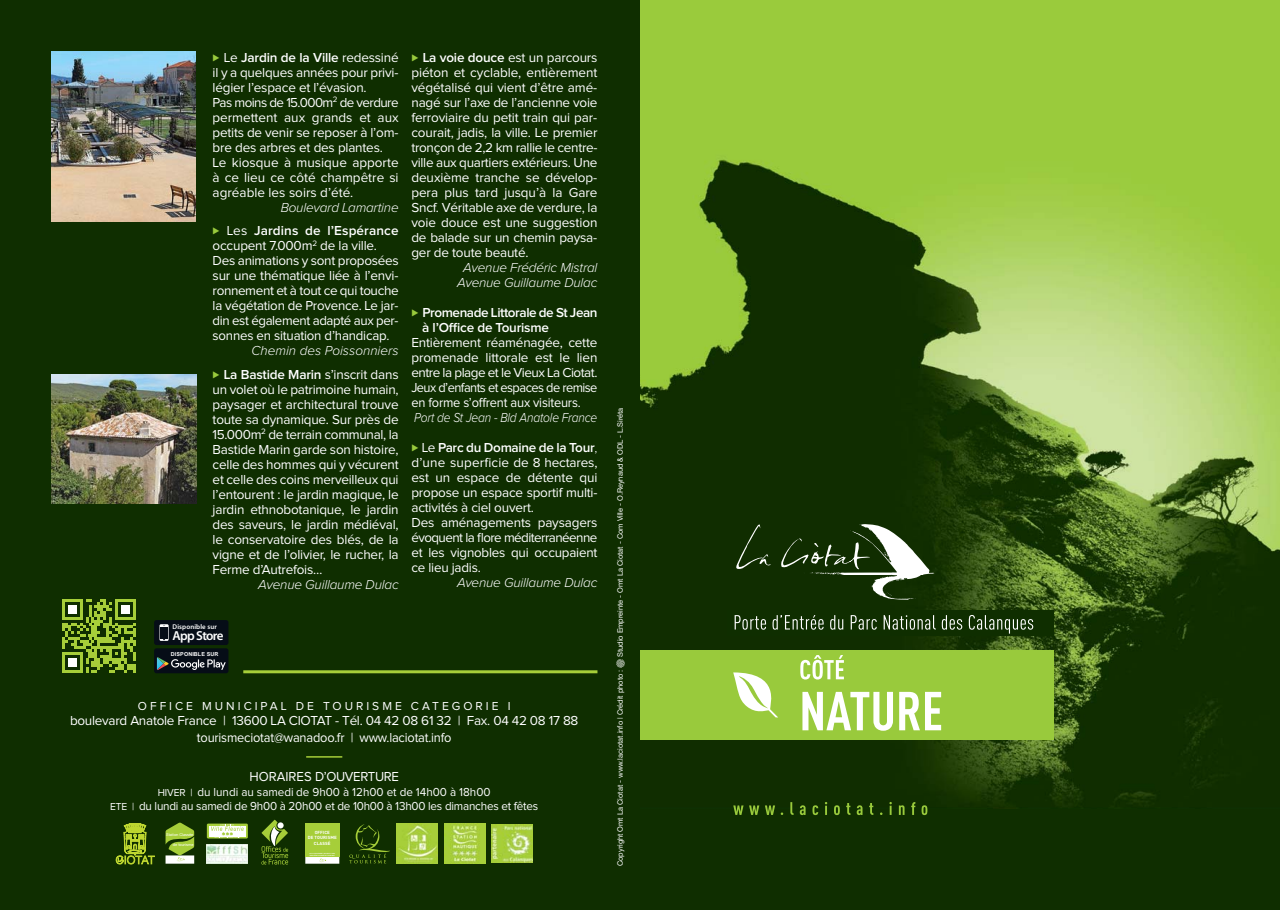
<style>
.page{position:relative;width:1280px;height:910px;background:#fff}
.page>*{position:absolute;margin:0;border:0;box-sizing:border-box;transform-origin:0 0}
.t1{font:13.5px/15px "Proxima Nova";letter-spacing:-.015em;color:#fff}
.t2{font:italic 300 13.5px/23.5px "Proxima Nova";letter-spacing:-.015em;color:#fff;text-align:right}
.t3{font:600 13.5px/15px "Proxima Nova";letter-spacing:-.015em;color:#fff}
.t4{font:600 13.5px/23.5px "Proxima Nova";letter-spacing:.01em;color:#fff;text-align:right}
.t5{font:italic 300 13.5px "Proxima Nova";letter-spacing:-.015em;color:#fff;scale:.89 1}
.t6{font:600 13.05px "Myriad Pro";letter-spacing:-.05em;color:#fff}
.t7{font:12px/14.4px "Proxima Nova";color:#fff;text-align:center}
.t8{font:12px "Proxima Nova";letter-spacing:.25em;color:#fff}
.t9{font:7.5px "Helvetica Neue";letter-spacing:-.005em;color:#fff}
.t10{font:600 6.9px "Myriad Pro";letter-spacing:.015em;color:#fff}
.t11{font:700 5.4px "Arial";letter-spacing:.015em;color:#fff}
.t12{font:700 4.35px/5.2px "DIN";letter-spacing:.015em;color:#fff;text-align:center}
.t13{font:3.9px "Helvetica Neue";color:#fff}
.s1{font-family:"Abacus Three SSK";font-size:9px;color:#99ca3c}
.s2{font-weight:600}
.s3{font-weight:300;font-style:italic}
.s4{font-family:"Abacus Three SSK";font-weight:400;font-size:9px;color:#99ca3c}
.s5{font-weight:400}
.s6{font-family:"Abacus Three SSK";font-weight:400;font-style:normal;font-size:9px;color:#99ca3c}
.s7{font-weight:600;font-style:normal}
.s8{font-weight:400;font-style:normal}
.s9{font-weight:300}
.s10{font-size:10.5px}
</style>
<div class="page">
<div style="left:0;top:0;width:648px;height:910px;background:#0f2e00"></div>
<img style="left:51px;top:375px;width:145px;height:128px">
<img style="left:51px;top:51px;width:145px;height:170px">
<svg style="left:616px;top:659px;width:9px;height:9px"></svg>
<img style="left:640px;top:0;width:640px;height:809px">
<div style="left:648px;top:809px;width:632px;height:101px;background:#0f2e00"></div>
<div style="left:640px;top:650px;width:413px;height:90px;background:#99ca3c"></div>
<img style="left:733px;top:802px;width:170px;height:13px">
<img style="left:800px;top:655px;width:141px;height:76px">
<img style="left:733px;top:672px;width:48px;height:45px">
<img style="left:728px;top:610px;width:325px;height:26px">
<img style="left:872px;top:572px;width:57px;height:28px">
<img style="left:735px;top:615px;width:89px;height:15px">
<img style="left:969px;top:615px;width:64px;height:19px">
<hr style="left:306px;top:756px;width:36px;height:2px;background:#a6ce39">
<svg style="left:116px;top:823px;width:39px;height:41px"></svg>
<svg style="left:166px;top:823px;width:28px;height:41px"></svg>
<div style="left:207px;top:824px;width:41px;height:14px;background:#a6ce39"></div>
<div style="left:209px;top:826px;width:37px;height:10px;background:#fff"></div>
<svg style="left:211px;top:824px;width:33px;height:14px"></svg>
<svg style="left:261px;top:820px;width:27px;height:44px"></svg>
<div style="left:305px;top:824px;width:34px;height:33px;background:#a6ce39"></div>
<svg style="left:305px;top:857px;width:34px;height:7px"></svg>
<svg style="left:349px;top:824px;width:41px;height:39px"></svg>
<img style="left:397px;top:824px;width:41px;height:40px">
<img style="left:445px;top:824px;width:40px;height:40px">
<img style="left:492px;top:825px;width:41px;height:38px">
<img style="left:207px;top:845px;width:41px;height:18px">
<svg style="left:62px;top:599px;width:74px;height:74px"></svg>
<hr style="left:243px;top:670px;width:354px;height:3px;background:#a6ce39">
<div style="left:154px;top:648px;width:74px;height:25px;background:#060d17;border-radius:2px"></div>
<div style="left:154px;top:620px;width:74px;height:25px;background:#060d17;border-radius:2px"></div>
<svg style="left:160px;top:624px;width:9px;height:17px"></svg>
<div style="left:160px;top:627px;width:8px;height:11px;background:#060d17"></div>
<svg style="left:157px;top:657px;width:69px;height:13px"></svg>
<p class="t1" style="left:213px;top:51px;width:188px"><span class="s1">E</span> Le <span class="s2">Jardin de la Ville</span> redessiné il y a quelques années pour privi&shy;légier l’espace et l’évasion.<br>Pas moins de 15.000m<sup>2</sup> de verdure permettent aux grands et aux petits de venir se reposer à l’om&shy;bre des arbres et des plantes.<br>Le kiosque à musique apporte à ce lieu ce côté champêtre si agréable les soirs d’été.</p>
<p class="t4" style="left:213px;top:197px;width:188px"><span class="s3">Boulevard Lamartine<br></span><span class="s4">E</span> <span class="s5">Les</span> Jardins de l’Espérance</p>
<p class="t1" style="left:213px;top:240px;width:188px">occupent 7.000m<sup>2</sup> de la ville.<br>Des animations y sont proposées sur une thématique liée à l’envi&shy;ronnement et à tout ce qui touche la végétation de Provence. Le jar&shy;din est également adapté aux per&shy;sonnes en situation d’handicap.</p>
<p class="t2" style="left:213px;top:339px;width:188px">Chemin des Poissonniers<br><span class="s6">E</span> <span class="s7">La Bastide Marin</span> <span class="s8">s’inscrit dans</span></p>
<p class="t1" style="left:213px;top:383px;width:188px;text-align:justify">un volet où le patrimoine humain, paysager et architectural trouve toute sa dynamique. Sur près de 15.000m<sup>2</sup> de terrain communal, la Bastide Marin garde son histoire, celle des hommes qui y vécurent et celle des coins merveilleux qui l’entourent : le jardin magique, le jardin ethnobotanique, le jardin des saveurs, le jardin médiéval, le conservatoire des blés, de la vigne et de l’olivier, le rucher, la Ferme d’Autrefois…</p>
<p class="t2" style="left:258px;top:572px;width:142px">Avenue Guillaume Dulac</p>
<p class="t1" style="left:411px;top:51px;width:188px;text-align:justify"><span class="s1">E</span> <span class="s2">La voie douce</span> est un parcours piéton et cyclable, entièrement végétalisé qui vient d’être amé&shy;nagé sur l’axe de l’ancienne voie ferroviaire du petit train qui par&shy;courait, jadis, la ville. Le premier tronçon de 2,2 km rallie le centre&shy;ville aux quartiers extérieurs. Une deuxième tranche se dévelop&shy;pera plus tard jusqu’à la Gare Sncf. Véritable axe de verdure, la voie douce est une suggestion de balade sur un chemin paysa&shy;ger de toute beauté.</p>
<p class="t2" style="left:457px;top:260px;width:142px;line-height:15px;text-align:center">Avenue Frédéric Mistral<br>Avenue Guillaume Dulac</p>
<p class="t3" style="left:422px;top:306px;width:177px;text-indent:-11px"><span class="s4">E</span> Promenade Littorale de St Jean à l’Office de Tourisme</p>
<p class="t1" style="left:411px;top:336px;width:188px;text-align:justify">Entièrement réaménagée, cette promenade littorale est le lien entre la plage et le Vieux La Ciotat.<br>Jeux d’enfants et espaces de remise en forme s’offrent aux visiteurs.</p>
<p class="t5" style="left:414px;top:409px;width:207px">Port de St Jean - Bld Anatole France</p>
<p class="t1" style="left:411px;top:441px;width:188px"><span class="s1">E</span> Le <span class="s2">Parc du Domaine de la Tour</span><span class="s9">, </span>d’une superficie de 8 hectares, est un espace de détente qui propose un espace sportif multi&shy;activités à ciel ouvert.<br>Des aménagements paysagers évoquent la flore méditerranéenne et les vignobles qui occupaient ce lieu jadis.</p>
<p class="t2" style="left:457px;top:570px;width:142px">Avenue Guillaume Dulac</p>
<p class="t10" style="left:173px;top:623px;width:46px">Disponible sur</p>
<p class="t6" style="left:173px;top:628px;width:52px">App Store</p>
<p class="t11" style="left:171px;top:651px;width:49px">DISPONIBLE SUR</p>
<p class="t8" style="left:138px;top:702px;width:374px">OFFICE MUNICIPAL DE TOURISME CATEGORIE I</p>
<p class="t1" style="left:70px;top:714px;width:510px;line-height:16.2px;text-align:center">boulevard Anatole France | 13600 LA CIOTAT - Tél. 04 42 08 61 32 | Fax. 04 42 08 17 88 tourismeciotat@wanadoo.fr | www.laciotat.info</p>
<p class="t1" style="left:249px;top:770px;width:151px">HORAIRES D’OUVERTURE</p>
<p class="t7" style="left:110px;top:786px;width:429px"><span class="s10">HIVER |</span> du lundi au samedi de 9h00 à 12h00 et de 14h00 à 18h00<br><span class="s10">ETE |</span> du lundi au samedi de 9h00 à 20h00 et de 10h00 à 13h00 les dimanches et fêtes</p>
<p class="t13" style="left:166px;top:832px;width:29px">Station Classée</p>
<p class="t13" style="left:173px;top:842px;width:22px">de tourisme</p>
<p class="t12" style="left:308px;top:830px;width:31px">OFFICE<br>DE TOURISME<br>CLASSÉ</p>
<p class="t9" style="left:618px;top:657px;width:251px;rotate:-90deg">Studio Empreinte - Omt La Ciotat - Com Ville - O.Reynaud &amp; ODL - L.Siréta</p>
<p class="t9" style="left:618px;top:866px;width:198px;rotate:-90deg">Copyright Omt La Ciotat - www.laciotat.info | Crédit photo :</p>
</div>
